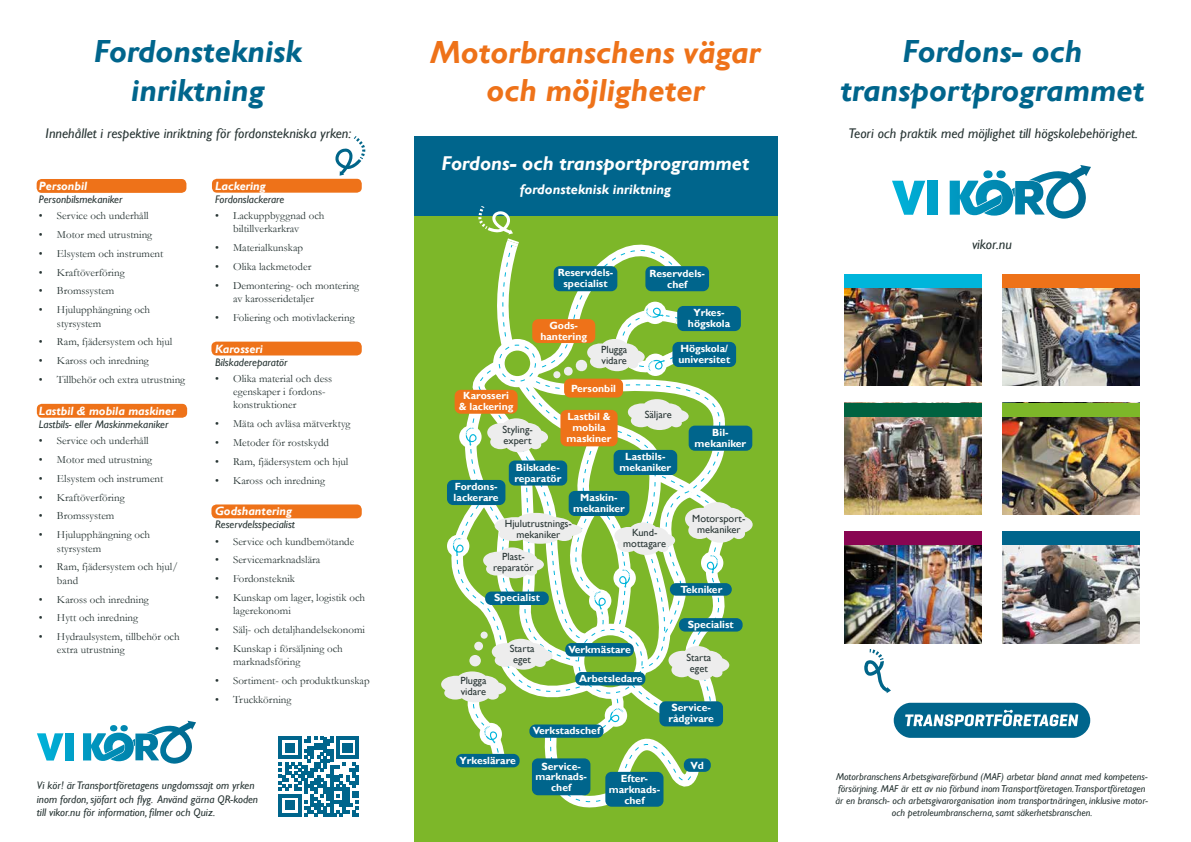
<style>
.page{position:relative;width:1191px;height:842px;background:#fff}
.page>*{position:absolute;margin:0;border:0;box-sizing:border-box;transform-origin:0 0}
.t1{font:italic 700 32px/38.4px "Gill Sans";color:#00658c;text-align:center}
.t2{font:italic 700 32px/38.4px "Gill Sans";color:#ee7219;text-align:center}
.t3{font:italic 700 20px "Gill Sans";color:#fff}
.t4{font:italic 14px "Gill Sans";color:#283534}
.t5{font:italic 700 14px "Gill Sans";color:#fff}
.t6{font:italic 700 12px "Gill Sans";color:#fff}
.t7{font:11px/13.2px "Garamond";color:#283534}
.t8{font:italic 11px/13.2px "Gill Sans";color:#283534}
.t9{font:700 10.4px/11px "Gill Sans";color:#fff;text-align:center}
.t10{font:10.4px/11px "Gill Sans";color:#283534;text-align:center}
.t11{font:italic 10px/12px "Gill Sans";color:#283534;text-align:center}
</style>
<div class="page">
<img style="left:844px;top:288px;width:137px;height:98px">
<img style="left:844px;top:545px;width:137px;height:98px">
<img style="left:1002px;top:545px;width:137px;height:98px">
<svg style="left:892px;top:181px;width:33px;height:34px"></svg>
<div style="left:927px;top:181px;width:10px;height:34px;background:#00a2ca"></div>
<svg style="left:949px;top:165px;width:142px;height:54px"></svg>
<svg style="left:279px;top:736px;width:80px;height:80px"></svg>
<div style="left:893px;top:703px;width:197px;height:35px;background:#00658c;border-radius:17px"></div>
<svg style="left:905px;top:710px;width:173px;height:16px"></svg>
<svg style="left:335px;top:136px;width:30px;height:40px"></svg>
<svg style="left:864px;top:649px;width:27px;height:44px"></svg>
<div style="left:414px;top:196px;width:363px;height:646px;background:#7db729"></div>
<div style="left:414px;top:136px;width:363px;height:79px;background:#00658c"></div>
<svg style="left:429px;top:206px;width:323px;height:602px"></svg>
<svg style="left:37px;top:733px;width:27px;height:27px"></svg>
<div style="left:65px;top:733px;width:8px;height:27px;background:#00a1ca"></div>
<svg style="left:83px;top:721px;width:113px;height:43px"></svg>
<img style="left:844px;top:417px;width:137px;height:97px">
<img style="left:1002px;top:288px;width:137px;height:98px">
<img style="left:1002px;top:417px;width:137px;height:97px">
<div style="left:37px;top:179px;width:149px;height:14px;background:#ee7219;border-radius:5px"></div>
<div style="left:37px;top:404px;width:150px;height:14px;background:#ee7219;border-radius:5px"></div>
<div style="left:212px;top:179px;width:150px;height:14px;background:#ee7219;border-radius:5px"></div>
<div style="left:211px;top:342px;width:151px;height:13px;background:#ee7219;border-radius:5px"></div>
<div style="left:211px;top:504px;width:151px;height:14px;background:#ee7219;border-radius:5px"></div>
<div style="left:844px;top:274px;width:137px;height:14px;background:#00b5db"></div>
<div style="left:1002px;top:274px;width:137px;height:14px;background:#ee7219"></div>
<div style="left:844px;top:403px;width:137px;height:14px;background:#006240"></div>
<div style="left:1002px;top:403px;width:137px;height:14px;background:#7db729"></div>
<div style="left:844px;top:531px;width:137px;height:14px;background:#890552"></div>
<div style="left:1002px;top:531px;width:137px;height:14px;background:#00658c"></div>
<h1 class="t1" style="left:94px;top:33px;width:209px">Fordonsteknisk inriktning</h1>
<p class="t4" style="left:46px;top:125px;width:307px">Innehållet i respektive inriktning för fordonstekniska yrken:</p>
<p class="t6" style="left:39px;top:179px;width:50px">Personbil</p>
<p class="t8" style="left:39px;top:193px;width:85px">Personbilsmekaniker</p>
<p class="t7" style="left:39px;top:209px;width:111px">• Service och underhåll</p>
<p class="t7" style="left:39px;top:227px;width:115px">• Motor med utrustning</p>
<p class="t7" style="left:39px;top:246px;width:126px">• Elsystem och instrument</p>
<p class="t7" style="left:39px;top:265px;width:87px">• Kraftöverföring</p>
<p class="t7" style="left:39px;top:284px;width:77px">• Bromssystem</p>
<p class="t7" style="left:57px;top:303px;width:95px;text-indent:-18px">• Hjulupphängning och styrsystem</p>
<p class="t7" style="left:39px;top:335px;width:135px">• Ram, fjädersystem och hjul</p>
<p class="t7" style="left:39px;top:354px;width:111px">• Kaross och inredning</p>
<p class="t7" style="left:39px;top:373px;width:148px">• Tillbehör och extra utrustning</p>
<p class="t6" style="left:39px;top:404px;width:138px">Lastbil &amp; mobila maskiner</p>
<p class="t8" style="left:39px;top:418px;width:131px">Lastbils- eller Maskinmekaniker</p>
<p class="t7" style="left:39px;top:434px;width:111px">• Service och underhåll</p>
<p class="t7" style="left:39px;top:453px;width:115px">• Motor med utrustning</p>
<p class="t7" style="left:39px;top:471px;width:126px">• Elsystem och instrument</p>
<p class="t7" style="left:39px;top:490px;width:87px">• Kraftöverföring</p>
<p class="t7" style="left:39px;top:509px;width:77px">• Bromssystem</p>
<p class="t7" style="left:57px;top:528px;width:95px;text-indent:-18px">• Hjulupphängning och styrsystem</p>
<p class="t7" style="left:57px;top:560px;width:122px;text-indent:-18px">• Ram, fjädersystem och hjul/ band</p>
<p class="t7" style="left:39px;top:592px;width:111px">• Kaross och inredning</p>
<p class="t7" style="left:39px;top:611px;width:101px">• Hytt och inredning</p>
<p class="t7" style="left:57px;top:630px;width:124px;text-indent:-18px">• Hydraulsystem, tillbehör och extra utrustning</p>
<p class="t6" style="left:215px;top:179px;width:52px">Lackering</p>
<p class="t8" style="left:215px;top:193px;width:71px">Fordonslackerare</p>
<p class="t7" style="left:233px;top:209px;width:93px;text-indent:-18px">• Lackuppbyggnad och biltillverkarkrav</p>
<p class="t7" style="left:215px;top:241px;width:89px">• Materialkunskap</p>
<p class="t7" style="left:215px;top:260px;width:98px">• Olika lackmetoder</p>
<p class="t7" style="left:233px;top:278px;width:128px;text-indent:-18px">• Demontering- och montering av karosseridetaljer</p>
<p class="t7" style="left:215px;top:310px;width:141px">• Foliering och motivlackering</p>
<p class="t6" style="left:215px;top:341px;width:49px">Karosseri</p>
<p class="t8" style="left:215px;top:356px;width:74px">Bilskadereparatör</p>
<p class="t7" style="left:233px;top:371px;width:101px;text-indent:-18px">• Olika material och dess egenskaper i fordons&shy;konstruktioner</p>
<p class="t7" style="left:215px;top:417px;width:137px">• Mäta och avläsa mätverktyg</p>
<p class="t7" style="left:215px;top:435px;width:115px">• Metoder för rostskydd</p>
<p class="t7" style="left:215px;top:454px;width:135px">• Ram, fjädersystem och hjul</p>
<p class="t7" style="left:215px;top:473px;width:111px">• Kaross och inredning</p>
<p class="t6" style="left:215px;top:504px;width:79px">Godshantering</p>
<p class="t8" style="left:215px;top:518px;width:81px">Reservdelsspecialist</p>
<p class="t7" style="left:215px;top:534px;width:141px">• Service och kundbemötande</p>
<p class="t7" style="left:215px;top:553px;width:107px">• Servicemarknadslära</p>
<p class="t7" style="left:215px;top:572px;width:82px">• Fordonsteknik</p>
<p class="t7" style="left:233px;top:591px;width:133px;text-indent:-18px">• Kunskap om lager, logistik och lagerekonomi</p>
<p class="t7" style="left:215px;top:623px;width:151px">• Sälj- och detaljhandelsekonomi</p>
<p class="t7" style="left:233px;top:642px;width:111px;text-indent:-18px">• Kunskap i försäljning och marknadsföring</p>
<p class="t7" style="left:215px;top:674px;width:156px">• Sortiment- och produktkunskap</p>
<p class="t7" style="left:215px;top:693px;width:78px">• Truckkörning</p>
<p class="t8" style="left:37px;top:779px;width:223px">Vi kör! är Transportföretagens ungdomssajt om yrken inom fordon, sjöfart och flyg. Använd gärna QR-koden till vikor.nu för information, filmer och Quiz.</p>
<h1 class="t2" style="left:430px;top:33px;width:331px">Motorbranschens vägar och möjligheter</h1>
<h2 class="t3" style="left:441px;top:152px;width:309px">Fordons- och transportprogrammet</h2>
<p class="t5" style="left:520px;top:181px;width:153px">fordonsteknisk inriktning</p>
<p class="t9" style="left:459px;top:390px;width:56px">Karosseri &amp; lackering</p>
<p class="t10" style="left:502px;top:424px;width:32px;text-align:left">Styling&shy;expert</p>
<p class="t9" style="left:557px;top:268px;width:57px">Reservdels&shy;specialist</p>
<p class="t9" style="left:649px;top:268px;width:57px">Reservdels&shy;chef</p>
<p class="t9" style="left:688px;top:307px;width:44px">Yrkes&shy;högskola</p>
<p class="t9" style="left:678px;top:343px;width:53px;text-align:left">Högskola/ universitet</p>
<p class="t9" style="left:540px;top:320px;width:48px">Gods&shy;hantering</p>
<p class="t10" style="left:601px;top:344px;width:28px;text-align:left">Plugga vidare</p>
<p class="t9" style="left:571px;top:383px;width:46px">Personbil</p>
<p class="t9" style="left:566px;top:411px;width:46px">Lastbil &amp; mobila maskiner</p>
<p class="t10" style="left:644px;top:409px;width:29px">Säljare</p>
<p class="t9" style="left:625px;top:451px;width:42px">Lastbils-</p>
<p class="t9" style="left:694px;top:427px;width:53px">Bil&shy;mekaniker</p>
<p class="t9" style="left:453px;top:482px;width:47px;text-align:left">Fordons&shy;lackerare</p>
<p class="t9" style="left:516px;top:462px;width:45px">Bilskade-</p>
<p class="t9" style="left:619px;top:462px;width:53px">mekaniker</p>
<p class="t9" style="left:514px;top:473px;width:48px">reparatör</p>
<p class="t9" style="left:573px;top:492px;width:53px">Maskin&shy;mekaniker</p>
<p class="t10" style="left:505px;top:518px;width:69px">Hjulutrustnings&shy;mekaniker</p>
<p class="t10" style="left:493px;top:551px;width:42px">Plast&shy;reparatör</p>
<p class="t9" style="left:494px;top:592px;width:47px">Specialist</p>
<p class="t10" style="left:623px;top:528px;width:44px">Kund&shy;mottagare</p>
<p class="t10" style="left:460px;top:675px;width:28px;text-align:left">Plugga vidare</p>
<p class="t10" style="left:510px;top:643px;width:26px">Starta eget</p>
<p class="t9" style="left:568px;top:644px;width:64px">Verkmästare</p>
<p class="t9" style="left:579px;top:673px;width:65px">Arbetsledare</p>
<p class="t10" style="left:692px;top:513px;width:55px">Motorsport&shy;mekaniker</p>
<p class="t9" style="left:680px;top:584px;width:43px">Tekniker</p>
<p class="t9" style="left:688px;top:619px;width:47px">Specialist</p>
<p class="t10" style="left:686px;top:652px;width:26px">Starta eget</p>
<p class="t9" style="left:459px;top:755px;width:58px">Yrkeslärare</p>
<p class="t9" style="left:533px;top:726px;width:69px">Verkstadschef</p>
<p class="t9" style="left:668px;top:702px;width:47px;text-align:left">Service&shy;rådgivare</p>
<p class="t9" style="left:535px;top:761px;width:53px">Service&shy;marknads&shy;chef</p>
<p class="t9" style="left:608px;top:773px;width:53px">Efter&shy;marknads&shy;chef</p>
<p class="t9" style="left:690px;top:760px;width:15px">Vd</p>
<h1 class="t1" style="left:840px;top:33px;width:305px">Fordons- och transportprogrammet</h1>
<p class="t4" style="left:848px;top:125px;width:291px">Teori och praktik med möjlighet till högskolebehörighet.</p>
<p class="t4" style="left:972px;top:236px;width:41px">vikor.nu</p>
<p class="t11" style="left:835px;top:771px;width:314px">Motorbranschens Arbetsgivareförbund (MAF) arbetar bland annat med kompetens&shy;försörjning. MAF är ett av nio förbund inom Transportföretagen.Transportföretagen är en bransch- och arbetsgivarorganisation inom transportnäringen, inklusive motor&shy;och petroleumbranscherna, samt säkerhetsbranschen.</p>
</div>
